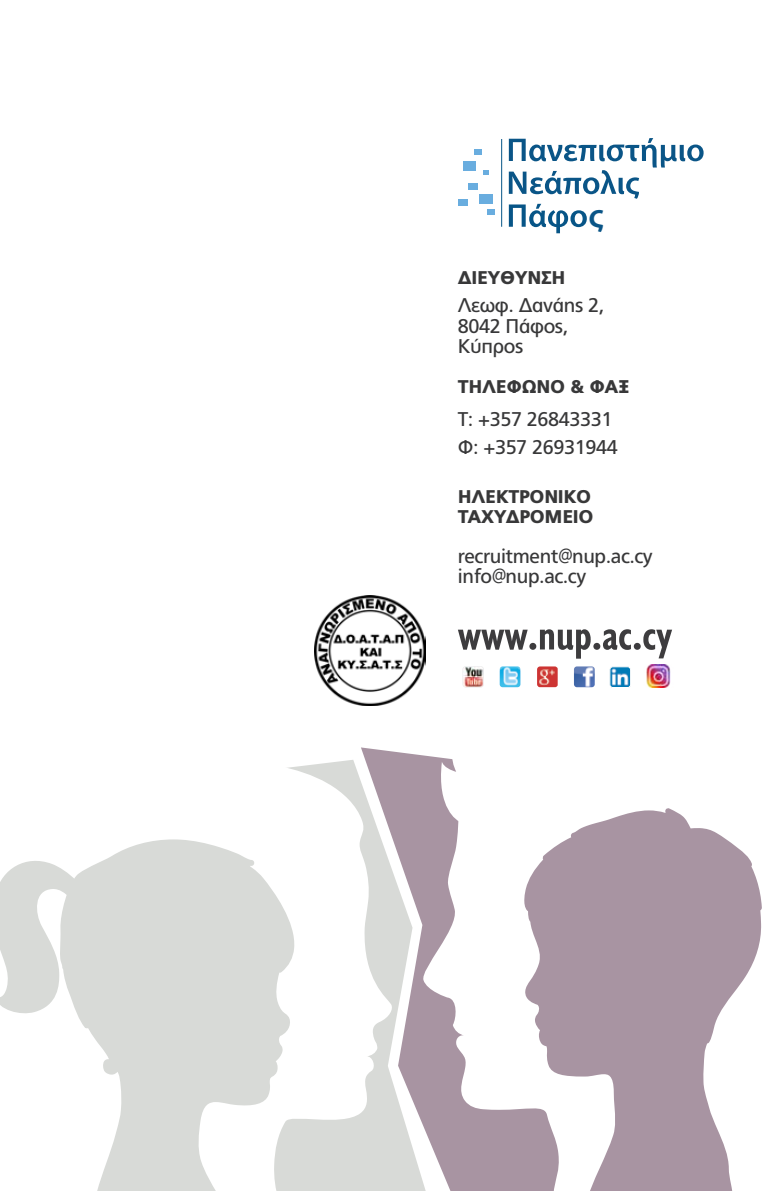
<style>
.page{position:relative;width:766px;height:1191px;background:#fff}
.page>*{position:absolute;margin:0;border:0;box-sizing:border-box;transform-origin:0 0}
.t1{font:600 34.35px "Myriad Pro";color:#0a5587}
.t2{font:19.8px/20.1px "PF Catalog";letter-spacing:-.02em;color:#383839}
.t3{font:900 18.45px/20.1px "PF Catalog";letter-spacing:-.02em;color:#383839}
</style>
<div class="page">
<svg style="left:420px;top:755px;width:342px;height:436px"></svg>
<svg style="left:522px;top:808px;width:239px;height:383px;fill:#a894a2"></svg>
<svg style="left:394px;top:759px;width:37px;height:432px;fill:#a894a2"></svg>
<svg style="left:287px;top:756px;width:107px;height:435px"></svg>
<svg style="left:78px;top:839px;width:218px;height:352px;fill:#d8dad7"></svg>
<svg style="left:0;top:854px;width:90px;height:161px"></svg>
<hr style="left:501px;top:139px;width:1px;height:88px;background:#075587">
<div style="left:474px;top:149px;width:8px;height:6px;background:#69addf"></div>
<div style="left:463px;top:161px;width:12px;height:9px;background:#69addf"></div>
<svg style="left:483px;top:170px;width:5px;height:5px"></svg>
<div style="left:468px;top:183px;width:9px;height:7px;background:#69addf"></div>
<div style="left:479px;top:194px;width:13px;height:9px;background:#69addf"></div>
<div style="left:458px;top:199px;width:9px;height:6px;background:#69addf"></div>
<svg style="left:487px;top:210px;width:7px;height:5px"></svg>
<svg style="left:508px;top:138px;width:195px;height:95px"></svg>
<img style="left:315px;top:595px;width:110px;height:111px">
<svg style="left:458px;top:629px;width:214px;height:29px"></svg>
<svg style="left:462px;top:666px;width:22px;height:22px"></svg>
<svg style="left:576px;top:667px;width:19px;height:21px"></svg>
<img style="left:574px;top:666px;width:20px;height:21px">
<svg style="left:502px;top:668px;width:19px;height:20px"></svg>
<img style="left:499px;top:666px;width:21px;height:21px">
<svg style="left:539px;top:667px;width:19px;height:21px"></svg>
<img style="left:537px;top:666px;width:20px;height:21px">
<svg style="left:609px;top:666px;width:22px;height:22px"></svg>
<img style="left:646px;top:664px;width:25px;height:24px">
<h1 class="t1" style="left:588px;top:194px;width:17px">ς</h1>
<p class="t3" style="left:458px;top:268px;width:109px">ΔΙΕΥΘΥΝΣΗ</p>
<p class="t2" style="left:458px;top:296px;width:148px">Λεωφ. Δανάης 2,<br>8042 Πάφος,<br>Κύπρος</p>
<p class="t3" style="left:458px;top:377px;width:173px">ΤΗΛΕΦΩΝΟ &amp; ΦΑΞ</p>
<p class="t2" style="left:458px;top:405px;width:161px;line-height:28.5px">Τ: +357 26843331<br>Φ: +357 26931944</p>
<p class="t3" style="left:458px;top:486px;width:137px">ΗΛΕΚΤΡΟΝΙΚΟ<br>ΤΑΧΥΔΡΟΜΕΙΟ</p>
<p class="t2" style="left:458px;top:546px;width:196px">recruitment@nup.ac.cy info@nup.ac.cy</p>
</div>
